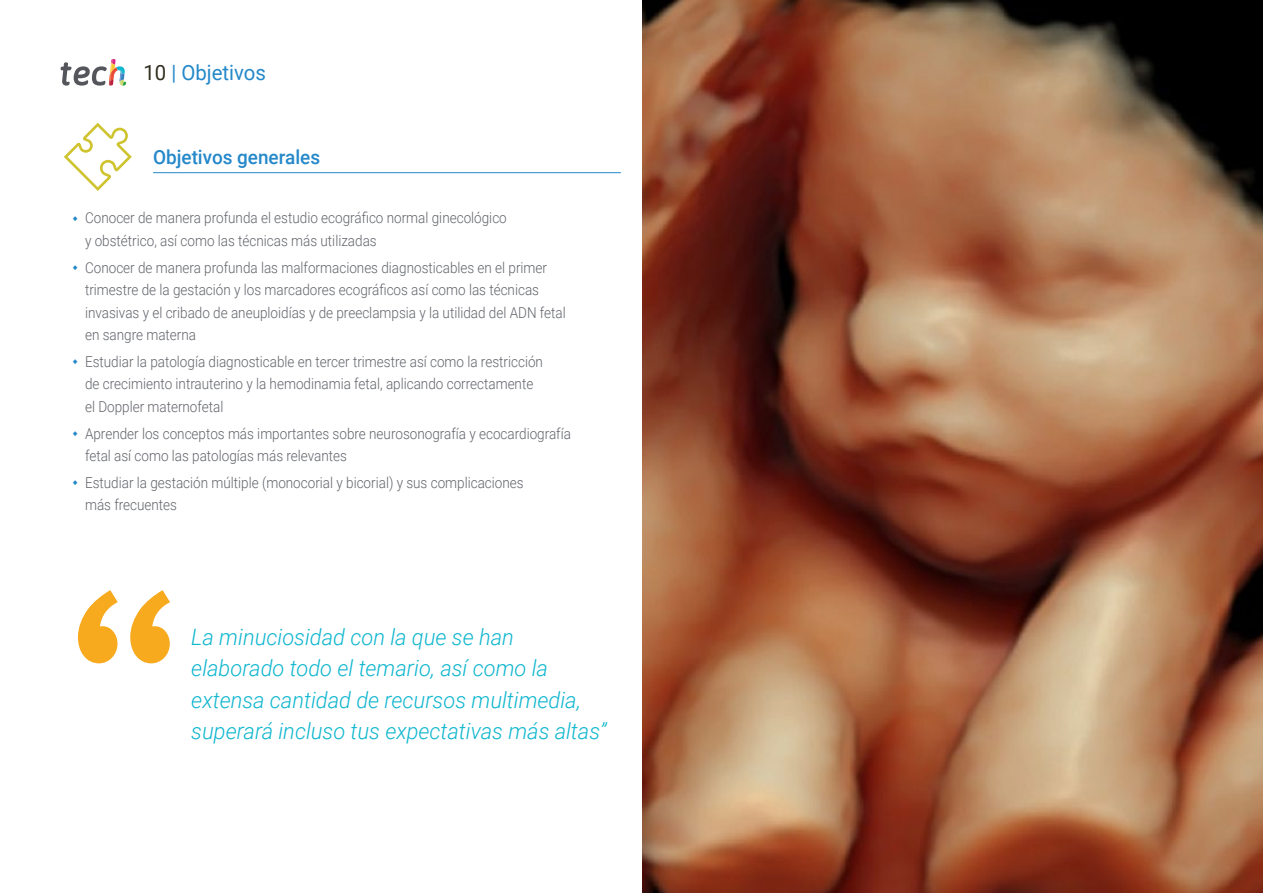
<style>
.page{position:relative;width:1263px;height:893px;background:#fff}
.page>*{position:absolute;margin:0;border:0;box-sizing:border-box;transform-origin:0 0}
.t1{font:italic 300 22.5px/31.5px "Roboto";color:#0fb6cf}
.t2{font:21px "Roboto";color:#2488c9}
.t3{font:500 19.5px "Roboto";color:#2488c9}
.t4{font:300 15px/22.5px "Roboto";color:#61646a;scale:.9 1}
.s1{color:#312e20}
</style>
<div class="page">
<hr style="left:153px;top:172px;width:468px;height:1px;background:#2488c9">
<svg style="left:64px;top:123px;width:68px;height:68px"></svg>
<svg style="left:78px;top:590px;width:92px;height:73px"></svg>
<img style="left:642px;top:0;width:621px;height:893px">
<svg style="left:61px;top:59px;width:65px;height:27px"></svg>
<h2 class="t2" style="left:144px;top:57px;width:124px"><span class="s1">10</span> | Objetivos</h2>
<h3 class="t3" style="left:153px;top:144px;width:169px">Objetivos generales</h3>
<p class="t4" style="left:85px;top:206px;width:470px">Conocer de manera profunda el estudio ecográfico normal ginecológico y obstétrico, así como las técnicas más utilizadas</p>
<p class="t4" style="left:85px;top:255px;width:536px">Conocer de manera profunda las malformaciones diagnosticables en el primer trimestre de la gestación y los marcadores ecográficos así como las técnicas invasivas y el cribado de aneuploidías y de preeclampsia y la utilidad del ADN fetal en sangre materna</p>
<p class="t4" style="left:85px;top:350px;width:510px">Estudiar la patología diagnosticable en tercer trimestre así como la restricción de crecimiento intrauterino y la hemodinamia fetal, aplicando correctamente el Doppler maternofetal</p>
<p class="t4" style="left:85px;top:421px;width:541px">Aprender los conceptos más importantes sobre neurosonografía y ecocardiografía fetal así como las patologías más relevantes</p>
<p class="t4" style="left:85px;top:471px;width:489px">Estudiar la gestación múltiple (monocorial y bicorial) y sus complicaciones más frecuentes</p>
<h1 class="t1" style="left:191px;top:620px;width:417px">La minuciosidad con la que se han elaborado todo el temario, así como la extensa cantidad de recursos multimedia, superará incluso tus expectativas más altas”</h1>
</div>
